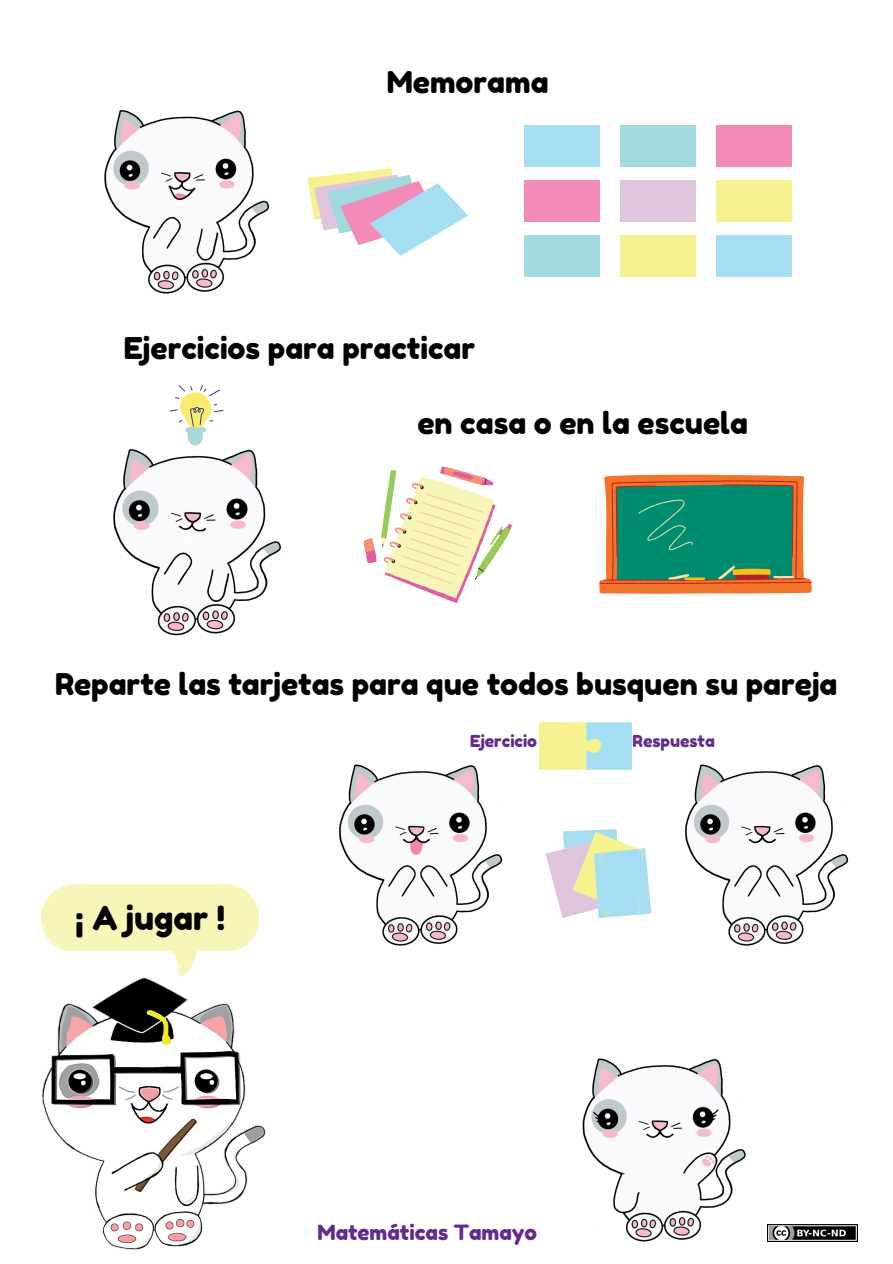
<style>
.page{position:relative;width:893px;height:1264px;background:#fff}
.page>*{position:absolute;margin:0;border:0;box-sizing:border-box;transform-origin:0 0}
.t1{font:33px "Fredoka One";color:#000}
.t2{font:30px "Fredoka One";color:#000}
.t3{font:21px "Fredoka One";color:#622b8c}
.t4{font:16.5px "Fredoka One";color:#622b8c}
</style>
<div class="page">
<img style="left:767px;top:1224px;width:90px;height:17px">
<img style="left:41px;top:977px;width:225px;height:272px">
<img style="left:104px;top:109px;width:166px;height:185px">
<svg style="left:307px;top:168px;width:161px;height:88px"></svg>
<img style="left:339px;top:764px;width:164px;height:182px">
<img style="left:651px;top:764px;width:198px;height:182px">
<svg style="left:546px;top:829px;width:105px;height:89px"></svg>
<div style="left:524px;top:125px;width:75px;height:42px;background:#a5def3"></div>
<div style="left:524px;top:180px;width:75px;height:42px;background:#f28bb8"></div>
<div style="left:524px;top:235px;width:75px;height:42px;background:#a1dade"></div>
<div style="left:620px;top:125px;width:75px;height:42px;background:#a1dade"></div>
<div style="left:620px;top:180px;width:75px;height:42px;background:#dfc4de"></div>
<div style="left:620px;top:235px;width:75px;height:42px;background:#f6f28f"></div>
<div style="left:716px;top:125px;width:75px;height:42px;background:#f28bb8"></div>
<div style="left:716px;top:180px;width:75px;height:42px;background:#f6f28f"></div>
<div style="left:716px;top:235px;width:75px;height:42px;background:#a5def3"></div>
<img style="left:113px;top:449px;width:168px;height:187px">
<svg style="left:599px;top:474px;width:213px;height:120px"></svg>
<svg style="left:170px;top:385px;width:53px;height:61px"></svg>
<svg style="left:363px;top:466px;width:149px;height:137px"></svg>
<img style="left:582px;top:1058px;width:164px;height:184px">
<svg style="left:41px;top:884px;width:217px;height:93px"></svg>
<svg style="left:565px;top:722px;width:66px;height:47px"></svg>
<div style="left:631px;top:722px;width:27px;height:47px;background:#fff"></div>
<div style="left:539px;top:722px;width:26px;height:47px;background:#f6f28f"></div>
<p class="t2" style="left:387px;top:64px;width:163px">Memorama</p>
<p class="t2" style="left:124px;top:330px;width:353px">Ejercicios para practicar</p>
<p class="t2" style="left:417px;top:405px;width:332px">en casa o en la escuela</p>
<p class="t2" style="left:55px;top:665px;width:783px">Reparte las tarjetas para que todos busquen su pareja</p>
<p class="t1" style="left:75px;top:897px;width:152px">¡ A jugar !</p>
<p class="t4" style="left:470px;top:730px;width:68px">Ejercicio</p>
<p class="t4" style="left:632px;top:730px;width:84px">Respuesta</p>
<p class="t3" style="left:317px;top:1219px;width:221px">Matemáticas Tamayo</p>
</div>
